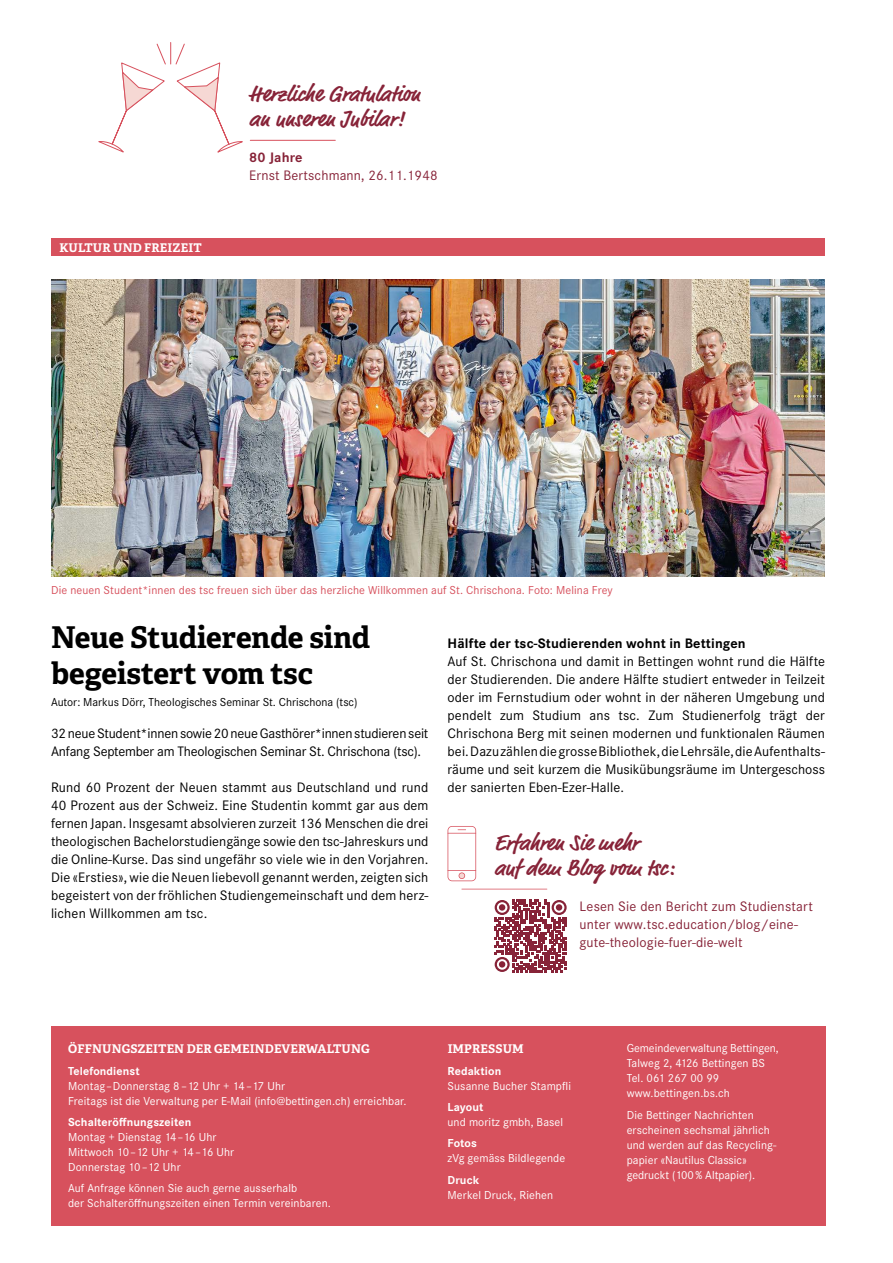
<style>
.page{position:relative;width:893px;height:1263px;background:#fff}
.page>*{position:absolute;margin:0;border:0;box-sizing:border-box;transform-origin:0 0}
.t1{font:700 30px/36px "Adelle";letter-spacing:-.005em;color:#000}
.t2{font:700 22.5px/25.5px "Market Pro";letter-spacing:.01em;color:#872338}
.t3{font:14.25px/18px "Corporate S";letter-spacing:-.015em;color:#000;text-align:justify}
.t4{font:14.25px/18px "Corporate S";letter-spacing:.015em;color:#872338}
.t5{font:700 14.25px "Corporate S";letter-spacing:.01em;color:#000}
.t6{font:700 14.25px "Corporate S";letter-spacing:.01em;color:#872338}
.t7{font:12px/15px "Corporate S";letter-spacing:.01em;color:#fff}
.t8{font:12px "Corporate S";letter-spacing:.01em;color:#d7515d}
.t9{font:700 12px "Adelle";letter-spacing:.01em;color:#fff}
.t10{font:700 12px "Corporate S";letter-spacing:.01em;color:#fff}
.t11{font:12px "Corporate S";color:#000}
</style>
<div class="page">
<div style="left:51px;top:1026px;width:774px;height:200px;background:#d7515d"></div>
<div style="left:51px;top:239px;width:774px;height:17px;background:#d7515d"></div>
<svg style="left:494px;top:900px;width:73px;height:72px"></svg>
<img style="left:51px;top:279px;width:774px;height:297px">
<hr style="left:461px;top:889px;width:86px;height:1px;background:#d7515d">
<svg style="left:448px;top:826px;width:28px;height:55px"></svg>
<svg style="left:98px;top:42px;width:238px;height:110px"></svg>
<p class="t9" style="left:60px;top:240px;width:144px">KULTUR UND FREIZEIT</p>
<h2 class="t2" style="left:249px;top:81px;width:173px">Herzliche Gratulation an unseren Jubilar!</h2>
<p class="t6" style="left:249px;top:147px;width:55px">80 Jahre</p>
<p class="t4" style="left:249px;top:166px;width:190px">Ernst Bertschmann, 26.11.1948</p>
<p class="t8" style="left:51px;top:582px;width:563px">Die neuen Student*innen des tsc freuen sich über das herzliche Willkommen auf St. Chrischona. Foto: Melina Frey</p>
<h1 class="t1" style="left:51px;top:620px;width:321px">Neue Studierende sind begeistert vom tsc</h1>
<p class="t11" style="left:51px;top:694px;width:308px">Autor: Markus Dörr, Theologisches Seminar St. Chrischona (tsc)</p>
<p class="t3" style="left:51px;top:724px;width:379px">32 neue Student*innen sowie 20 neue Gasthörer*innen studieren seit<br>Anfang September am Theologischen Seminar St. Chrischona (tsc).</p>
<p class="t3" style="left:51px;top:778px;width:379px">Rund 60 Prozent der Neuen stammt aus Deutschland und rund 40 Prozent aus der Schweiz. Eine Studentin kommt gar aus dem fernen Japan. Insgesamt absolvieren zurzeit 136 Menschen die drei theologischen Bachelorstudiengänge sowie den tsc-Jahreskurs und die Online-Kurse. Das sind ungefähr so viele wie in den Vorjahren.<br>Die «Ersties», wie die Neuen liebevoll genannt werden, zeigten sich begeistert von der fröhlichen Studiengemeinschaft und dem herz&shy;lichen Willkommen am tsc.</p>
<p class="t5" style="left:448px;top:633px;width:300px">Hälfte der tsc-Studierenden wohnt in Bettingen</p>
<p class="t3" style="left:448px;top:652px;width:379px">Auf St. Chrischona und damit in Bettingen wohnt rund die Hälfte der Studierenden. Die andere Hälfte studiert entweder in Teilzeit oder im Fernstudium oder wohnt in der näheren Umgebung und pendelt zum Studium ans tsc. Zum Studienerfolg trägt der Chrischona Berg mit seinen modernen und funktionalen Räumen bei. Dazu zählen die grosse Bibliothek, die Lehrsäle, die Aufenthalts&shy;räume und seit kurzem die Musikübungsräume im Untergeschoss der sanierten Eben-Ezer-Halle.</p>
<h2 class="t2" style="left:494px;top:830px;width:181px">Erfahren Sie mehr<br>auf dem Blog vom tsc:</h2>
<p class="t4" style="left:580px;top:897px;width:235px">Lesen Sie den Bericht zum Studienstart unter www.tsc.education/blog/eine&shy;gute-theologie-fuer-die-welt</p>
<p class="t9" style="left:68px;top:1041px;width:303px">ÖFFNUNGSZEITEN DER GEMEINDEVERWALTUNG</p>
<p class="t10" style="left:68px;top:1062px;width:73px">Telefondienst</p>
<p class="t7" style="left:68px;top:1078px;width:340px">Montag – Donnerstag 8 –12 Uhr + 14 –17 Uhr<br>Freitags ist die Verwaltung per E-Mail (info@bettingen.ch) erreichbar.</p>
<p class="t10" style="left:68px;top:1114px;width:125px">Schalteröffnungszeiten</p>
<p class="t7" style="left:68px;top:1129px;width:168px">Montag + Dienstag 14 –16 Uhr<br>Mittwoch 10 –12 Uhr + 14 –16 Uhr<br>Donnerstag 10 –12 Uhr</p>
<p class="t7" style="left:68px;top:1180px;width:264px">Auf Anfrage können Sie auch gerne ausserhalb<br>der Schalteröffnungszeiten einen Termin vereinbaren.</p>
<p class="t9" style="left:448px;top:1041px;width:78px">IMPRESSUM</p>
<p class="t10" style="left:448px;top:1062px;width:55px">Redaktion</p>
<p class="t7" style="left:448px;top:1078px;width:125px">Susanne Bucher Stampfli</p>
<p class="t10" style="left:448px;top:1099px;width:37px">Layout</p>
<p class="t7" style="left:448px;top:1114px;width:117px">und moritz gmbh, Basel</p>
<p class="t10" style="left:448px;top:1135px;width:31px">Fotos</p>
<p class="t7" style="left:448px;top:1150px;width:119px">zVg gemäss Bildlegende</p>
<p class="t10" style="left:448px;top:1171px;width:33px">Druck</p>
<p class="t7" style="left:448px;top:1187px;width:107px">Merkel Druck, Riehen</p>
<p class="t7" style="left:627px;top:1040px;width:153px">Gemeindeverwaltung Bettingen,<br>Talweg 2, 4126 Bettingen BS<br>Tel. 061 267 00 99 www.bettingen.bs.ch</p>
<p class="t7" style="left:627px;top:1106px;width:151px">Die Bettinger Nachrichten erscheinen sechsmal jährlich und werden auf das Recycling&shy;papier «Nautilus Classic» gedruckt (100 % Altpapier).</p>
</div>
